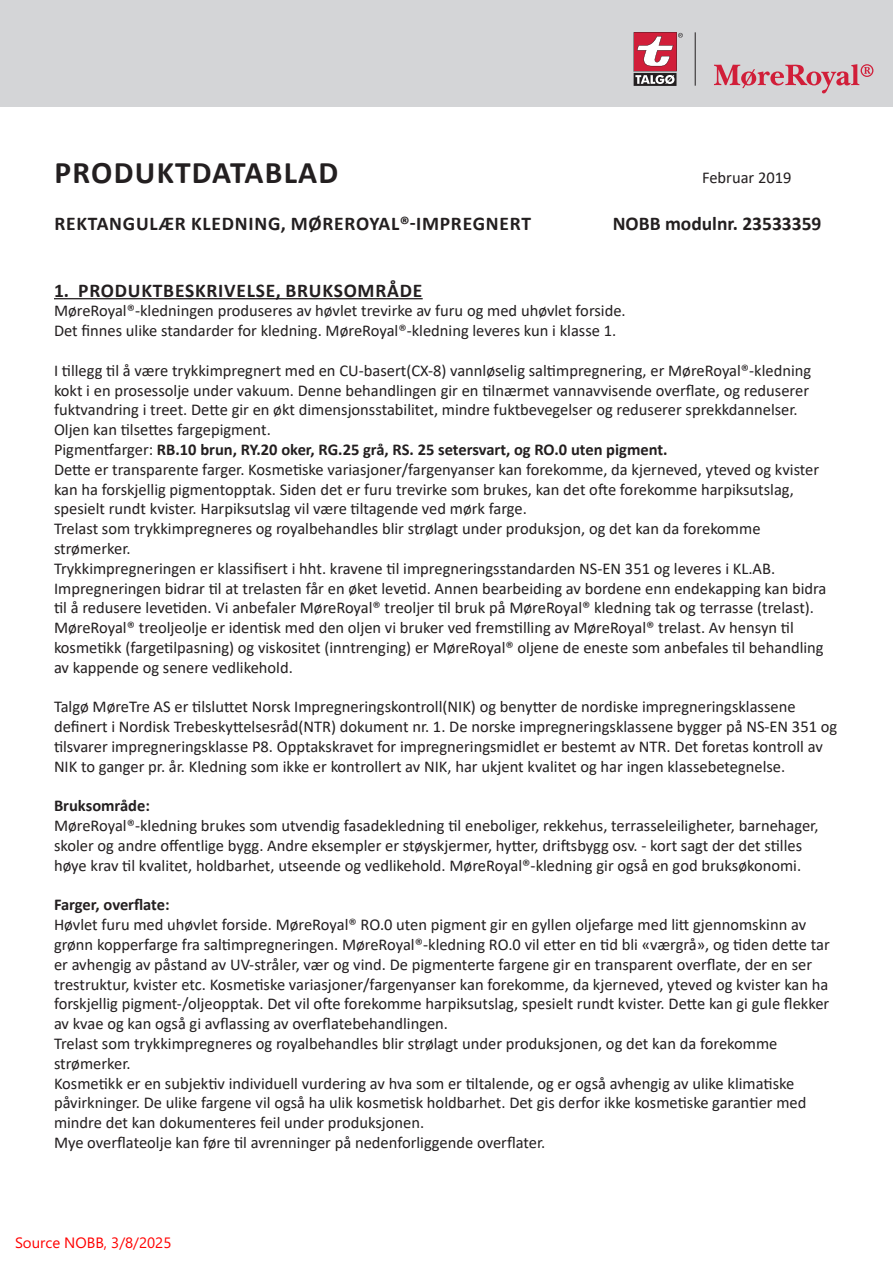
<style>
.page{position:relative;width:893px;height:1263px;background:#fff}
.page>*{position:absolute;margin:0;border:0;box-sizing:border-box;transform-origin:0 0}
.t1{font:700 31.5px "Calibri";letter-spacing:.04em;color:#231f20}
.t2{font:700 19.5px "Calibri";letter-spacing:.04em;color:#231f20}
.t3{font:700 19.5px "Calibri";color:#231f20}
.t4{font:16.5px/19.8px "Calibri";color:#231f20}
.t5{font:700 16.5px "Calibri";color:#231f20}
.t6{font:15px "Segoe WP";color:#f00}
.s1{font-weight:700}
</style>
<div class="page">
<div style="left:0;top:0;width:893px;height:106px;background:#d4d5d7"></div>
<svg style="left:634px;top:32px;width:239px;height:61px"></svg>
<hr style="left:695px;top:32px;width:1px;height:54px;background:#231f20">
<hr style="left:54px;top:298px;width:369px;height:1px;background:#231f20">
<h1 class="t1" style="left:55px;top:150px;width:285px">PRODUKTDATABLAD</h1>
<p class="t4" style="left:702px;top:167px;width:91px">Februar 2019</p>
<p class="t2" style="left:54px;top:210px;width:478px">REKTANGULÆR KLEDNING, MØREROYAL®-IMPREGNERT</p>
<p class="t3" style="left:613px;top:210px;width:210px">NOBB modulnr. 23533359</p>
<p class="t2" style="left:54px;top:276px;width:370px">1. PRODUKTBESKRIVELSE, BRUKSOMRÅDE</p>
<p class="t4" style="left:54px;top:300px;width:573px">MøreRoyal®-kledningen produseres av høvlet trevirke av furu og med uhøvlet forside.<br>Det finnes ulike standarder for kledning. MøreRoyal®-kledning leveres kun i klasse 1.</p>
<p class="t4" style="left:54px;top:360px;width:774px">I tillegg til å være trykkimpregnert med en CU-basert(CX-8) vannløselig saltimpregnering, er MøreRoyal®-kledning kokt i en prosessolje under vakuum. Denne behandlingen gir en tilnærmet vannavvisende overflate, og reduserer fuktvandring i treet. Dette gir en økt dimensjonsstabilitet, mindre fuktbevegelser og reduserer sprekkdannelser.<br>Oljen kan tilsettes fargepigment.<br>Pigmentfarger: <span class="s1">RB.10 brun, RY.20 oker, RG.25 grå, RS. 25 setersvart, og RO.0 uten pigment.<br></span>Dette er transparente farger. Kosmetiske variasjoner/fargenyanser kan forekomme, da kjerneved, yteved og kvister kan ha forskjellig pigmentopptak. Siden det er furu trevirke som brukes, kan det ofte forekomme harpiksutslag, spesielt rundt kvister. Harpiksutslag vil være tiltagende ved mørk farge.<br>Trelast som trykkimpregneres og royalbehandles blir strølagt under produksjon, og det kan da forekomme strømerker.<br>Trykkimpregneringen er klassifisert i hht. kravene til impregneringsstandarden NS-EN 351 og leveres i KL.AB.<br>Impregneringen bidrar til at trelasten får en øket levetid. Annen bearbeiding av bordene enn endekapping kan bidra til å redusere levetiden. Vi anbefaler MøreRoyal® treoljer til bruk på MøreRoyal® kledning tak og terrasse (trelast).<br>MøreRoyal® treoljeolje er identisk med den oljen vi bruker ved fremstilling av MøreRoyal® trelast. Av hensyn til kosmetikk (fargetilpasning) og viskositet (inntrenging) er MøreRoyal® oljene de eneste som anbefales til behandling av kappende og senere vedlikehold.</p>
<p class="t4" style="left:54px;top:696px;width:785px">Talgø MøreTre AS er tilsluttet Norsk Impregneringskontroll(NIK) og benytter de nordiske impregneringsklassene definert i Nordisk Trebeskyttelsesråd(NTR) dokument nr. 1. De norske impregneringsklassene bygger på NS-EN 351 og tilsvarer impregneringsklasse P8. Opptakskravet for impregneringsmidlet er bestemt av NTR. Det foretas kontroll av NIK to ganger pr. år. Kledning som ikke er kontrollert av NIK, har ukjent kvalitet og har ingen klassebetegnelse.</p>
<p class="t5" style="left:54px;top:794px;width:97px">Bruksområde:</p>
<p class="t4" style="left:54px;top:815px;width:766px">MøreRoyal®-kledning brukes som utvendig fasadekledning til eneboliger, rekkehus, terrasseleiligheter, barnehager, skoler og andre offentlige bygg. Andre eksempler er støyskjermer, hytter, driftsbygg osv. - kort sagt der det stilles høye krav til kvalitet, holdbarhet, utseende og vedlikehold. MøreRoyal®-kledning gir også en god bruksøkonomi.</p>
<p class="t5" style="left:54px;top:893px;width:117px">Farger, overflate:</p>
<p class="t4" style="left:54px;top:914px;width:777px">Høvlet furu med uhøvlet forside. MøreRoyal® RO.0 uten pigment gir en gyllen oljefarge med litt gjennomskinn av grønn kopperfarge fra saltimpregneringen. MøreRoyal®-kledning RO.0 vil etter en tid bli «værgrå», og tiden dette tar er avhengig av påstand av UV-stråler, vær og vind. De pigmenterte fargene gir en transparent overflate, der en ser trestruktur, kvister etc. Kosmetiske variasjoner/fargenyanser kan forekomme, da kjerneved, yteved og kvister kan ha forskjellig pigment-/oljeopptak. Det vil ofte forekomme harpiksutslag, spesielt rundt kvister. Dette kan gi gule flekker av kvae og kan også gi avflassing av overflatebehandlingen.<br>Trelast som trykkimpregneres og royalbehandles blir strølagt under produksjonen, og det kan da forekomme strømerker.<br>Kosmetikk er en subjektiv individuell vurdering av hva som er tiltalende, og er også avhengig av ulike klimatiske påvirkninger. De ulike fargene vil også ha ulik kosmetisk holdbarhet. Det gis derfor ikke kosmetiske garantier med mindre det kan dokumenteres feil under produksjonen.<br>Mye overflateolje kan føre til avrenninger på nedenforliggende overflater.</p>
<p class="t6" style="left:15px;top:1232px;width:158px">Source NOBB, 3/8/2025</p>
</div>
